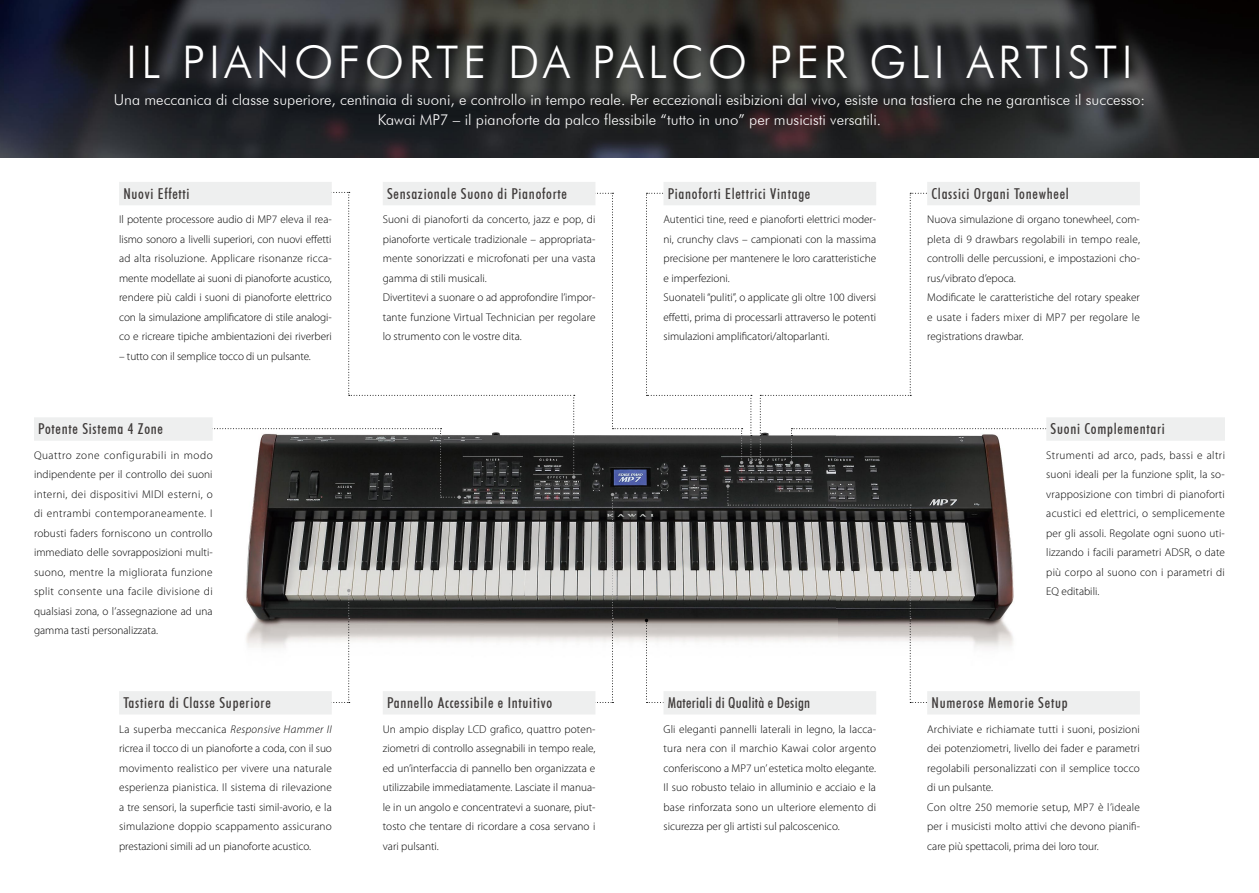
<style>
.page{position:relative;width:1259px;height:893px;background:#fff}
.page>*{position:absolute;margin:0;border:0;box-sizing:border-box;transform-origin:0 0}
.t1{font:300 45px "Futura BT";letter-spacing:.1em;color:#fff}
.t2{font:300 15px/19.5px "Futura BT";color:#fff;text-align:center}
.t3{font:500 condensed 15px "Futura BT";letter-spacing:.05em;color:#3f3b3a}
.t4{font:500 condensed 15px "Futura BT";letter-spacing:.02em;color:#3f3b3a}
.t5{font:300 11.25px/19.5px "Myriad Pro";color:#000;text-align:justify}
.s1{font-style:italic}
</style>
<div class="page">
<img style="left:0;top:0;width:1259px;height:157px">
<img style="left:246px;top:395px;width:768px;height:308px">
<svg style="left:645px;top:619px;width:24px;height:84px"></svg>
<svg style="left:726px;top:484px;width:208px;height:219px"></svg>
<svg style="left:326px;top:589px;width:24px;height:114px"></svg>
<svg style="left:589px;top:493px;width:25px;height:210px"></svg>
<div style="left:383px;top:182px;width:212px;height:23px;background:#eeefef"></div>
<div style="left:34px;top:417px;width:179px;height:24px;background:#eeefef"></div>
<div style="left:119px;top:691px;width:213px;height:23px;background:#eeefef"></div>
<div style="left:383px;top:691px;width:212px;height:23px;background:#eeefef"></div>
<div style="left:927px;top:691px;width:213px;height:23px;background:#eeefef"></div>
<div style="left:663px;top:691px;width:213px;height:23px;background:#eeefef"></div>
<div style="left:119px;top:182px;width:213px;height:23px;background:#eeefef"></div>
<svg style="left:212px;top:192px;width:363px;height:307px"></svg>
<svg style="left:589px;top:193px;width:163px;height:271px"></svg>
<svg style="left:758px;top:193px;width:288px;height:271px"></svg>
<div style="left:1046px;top:417px;width:179px;height:24px;background:#eeefef"></div>
<div style="left:927px;top:182px;width:213px;height:23px;background:#eeefef"></div>
<div style="left:663px;top:182px;width:213px;height:23px;background:#eeefef"></div>
<h1 class="t1" style="left:126px;top:34px;width:1008px">IL PIANOFORTE DA PALCO PER GLI ARTISTI</h1>
<p class="t2" style="left:114px;top:90px;width:1033px">Una meccanica di classe superiore, centinaia di suoni, e controllo in tempo reale. Per eccezionali esibizioni dal vivo, esiste una tastiera che ne garantisce il successo:<br>Kawai MP7 – il pianoforte da palco flessibile “tutto in uno” per musicisti versatili.</p>
<h2 class="t3" style="left:123px;top:184px;width:68px">Nuovi Effetti</h2>
<p class="t5" style="left:119px;top:210px;width:214px">Il potente processore audio di MP7 eleva il rea&shy;lismo sonoro a livelli superiori, con nuovi effetti ad alta risoluzione. Applicare risonanze ricca&shy;mente modellate ai suoni di pianoforte acustico, rendere più caldi i suoni di pianoforte elettrico con la simulazione amplificatore di stile analogi&shy;co e ricreare tipiche ambientazioni dei riverberi</p>
<p class="t5" style="left:119px;top:346px;width:193px">– tutto con il semplice tocco di un pulsante.</p>
<h2 class="t3" style="left:38px;top:420px;width:126px">Potente Sistema 4 Zone</h2>
<p class="t5" style="left:34px;top:445px;width:180px">Quattro zone configurabili in modo indipendente per il controllo dei suoni interni, dei dispositivi MIDI esterni, o di entrambi contemporaneamente. I robusti faders forniscono un controllo immediato delle sovrapposizioni multi&shy;suono, mentre la migliorata funzione split consente una facile divisione di qualsiasi zona, o l’assegnazione ad una gamma tasti personalizzata.</p>
<h2 class="t3" style="left:123px;top:694px;width:149px">Tastiera di Classe Superiore</h2>
<p class="t5" style="left:119px;top:719px;width:214px">La superba meccanica <span class="s1">Responsive Hammer II </span>ricrea il tocco di un pianoforte a coda, con il suo movimento realistico per vivere una naturale esperienza pianistica. Il sistema di rilevazione a tre sensori, la superficie tasti simil-avorio, e la simulazione doppio scappamento assicurano prestazioni simili ad un pianoforte acustico.</p>
<h2 class="t3" style="left:387px;top:184px;width:181px">Sensazionale Suono di Pianoforte</h2>
<p class="t5" style="left:383px;top:210px;width:214px;text-align:left">Suoni di pianoforti da concerto, jazz e pop, di pianoforte verticale tradizionale – appropriata&shy;mente sonorizzati e microfonati per una vasta gamma di stili musicali.<br>Divertitevi a suonare o ad approfondire l’impor&shy;tante funzione Virtual Technician per regolare lo strumento con le vostre dita.</p>
<h2 class="t3" style="left:387px;top:694px;width:167px">Pannello Accessibile e Intuitivo</h2>
<p class="t5" style="left:383px;top:719px;width:214px">Un ampio display LCD grafico, quattro poten&shy;ziometri di controllo assegnabili in tempo reale, ed un’interfaccia di pannello ben organizzata e utilizzabile immediatamente. Lasciate il manua&shy;le in un angolo e concentratevi a suonare, piut&shy;tosto che tentare di ricordare a cosa servano i vari pulsanti.</p>
<h2 class="t3" style="left:668px;top:184px;width:144px">Pianoforti Elettrici Vintage</h2>
<p class="t5" style="left:663px;top:210px;width:214px;text-align:left">Autentici tine, reed e pianoforti elettrici moder&shy;ni, crunchy clavs – campionati con la massima precisione per mantenere le loro caratteristiche e imperfezioni.<br>Suonateli “puliti”, o applicate gli oltre 100 diversi effetti, prima di processarli attraverso le potenti simulazioni amplificatori/altoparlanti.</p>
<h2 class="t4" style="left:668px;top:694px;width:144px">Materiali di Qualità e Design</h2>
<p class="t5" style="left:663px;top:719px;width:214px">Gli eleganti pannelli laterali in legno, la lacca&shy;tura nera con il marchio Kawai color argento conferiscono a MP7 un’ estetica molto elegante.<br>Il suo robusto telaio in alluminio e acciaio e la base rinforzata sono un ulteriore elemento di sicurezza per gli artisti sul palcoscenico.</p>
<h2 class="t3" style="left:931px;top:184px;width:139px">Classici Organi Tonewheel</h2>
<p class="t5" style="left:927px;top:210px;width:214px;text-align:left">Nuova simulazione di organo tonewheel, com&shy;pleta di 9 drawbars regolabili in tempo reale, controlli delle percussioni, e impostazioni cho&shy;rus/vibrato d’epoca.<br>Modificate le caratteristiche del rotary speaker e usate i faders mixer di MP7 per regolare le registrations drawbar.</p>
<h2 class="t3" style="left:1050px;top:420px;width:116px">Suoni Complementari</h2>
<p class="t5" style="left:1046px;top:445px;width:180px">Strumenti ad arco, pads, bassi e altri suoni ideali per la funzione split, la so&shy;vrapposizione con timbri di pianoforti acustici ed elettrici, o semplicemente per gli assoli. Regolate ogni suono uti&shy;lizzando i facili parametri ADSR, o date più corpo al suono con i parametri di EQ editabili.</p>
<h2 class="t3" style="left:931px;top:694px;width:138px">Numerose Memorie Setup</h2>
<p class="t5" style="left:927px;top:719px;width:214px;text-align:left">Archiviate e richiamate tutti i suoni, posizioni dei potenziometri, livello dei fader e parametri regolabili personalizzati con il semplice tocco di un pulsante.<br>Con oltre 250 memorie setup, MP7 è l’ideale per i musicisti molto attivi che devono pianifi&shy;care più spettacoli, prima dei loro tour.</p>
</div>
